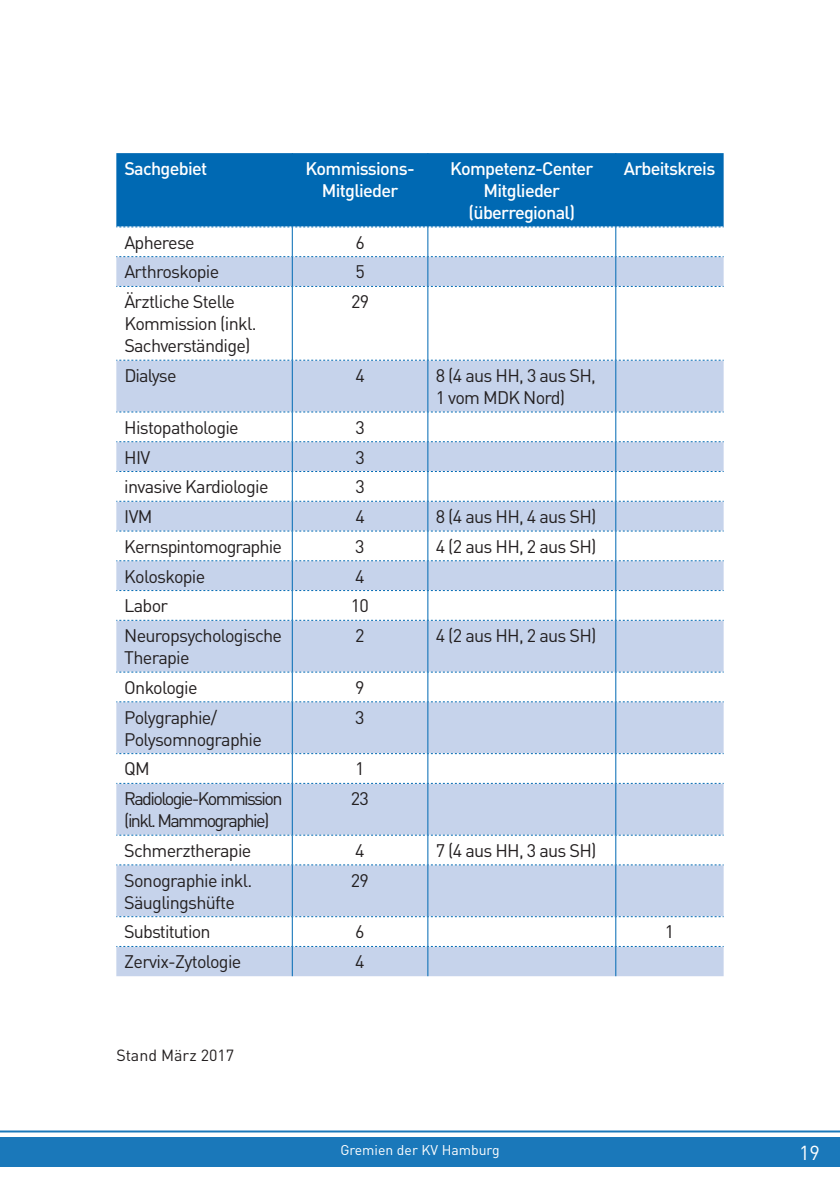
<style>
.page{position:relative;width:840px;height:1191px;background:#fff}
.page>*{position:absolute;margin:0;border:0;box-sizing:border-box;transform-origin:0 0}
.t1{font:20px "DIN Pro";color:#fff}
.t2{font:18px/22px "DIN Pro";letter-spacing:-.04em;color:#231f20}
.t3{font:500 18px/22px "DIN Pro";letter-spacing:-.04em;color:#fff;text-align:center}
.t4{font:18px/22px "DIN Pro";letter-spacing:-.09em;color:#231f20}
.t5{font:16px "DIN Pro";color:#231f20}
.t6{font:14px "DIN Pro";color:#fff}
</style>
<div class="page">
<div style="left:116px;top:153px;width:607px;height:73px;background:#0069b3"></div>
<svg style="left:116px;top:287px;width:607px;height:689px;fill:#c6d3eb"></svg>
<hr style="left:292px;top:153px;width:1px;height:74px;background:#0069b3">
<hr style="left:427px;top:153px;width:1px;height:74px;background:#0069b3">
<hr style="left:615px;top:153px;width:1px;height:74px;background:#0069b3">
<hr style="left:292px;top:287px;width:1px;height:73px;background:#0069b3">
<hr style="left:427px;top:287px;width:1px;height:73px;background:#0069b3">
<hr style="left:615px;top:287px;width:1px;height:73px;background:#0069b3">
<hr style="left:292px;top:360px;width:1px;height:52px;background:#0069b3">
<hr style="left:427px;top:360px;width:1px;height:52px;background:#0069b3">
<hr style="left:615px;top:360px;width:1px;height:52px;background:#0069b3">
<hr style="left:292px;top:501px;width:1px;height:30px;background:#0069b3">
<hr style="left:427px;top:501px;width:1px;height:30px;background:#0069b3">
<hr style="left:615px;top:501px;width:1px;height:30px;background:#0069b3">
<hr style="left:292px;top:620px;width:1px;height:52px;background:#0069b3">
<hr style="left:427px;top:620px;width:1px;height:52px;background:#0069b3">
<hr style="left:615px;top:620px;width:1px;height:52px;background:#0069b3">
<hr style="left:292px;top:702px;width:1px;height:51px;background:#0069b3">
<hr style="left:427px;top:702px;width:1px;height:51px;background:#0069b3">
<hr style="left:615px;top:702px;width:1px;height:51px;background:#0069b3">
<hr style="left:292px;top:783px;width:1px;height:52px;background:#0069b3">
<hr style="left:427px;top:783px;width:1px;height:52px;background:#0069b3">
<hr style="left:615px;top:783px;width:1px;height:52px;background:#0069b3">
<hr style="left:292px;top:865px;width:1px;height:51px;background:#0069b3">
<hr style="left:427px;top:865px;width:1px;height:51px;background:#0069b3">
<hr style="left:615px;top:865px;width:1px;height:51px;background:#0069b3">
<hr style="left:292px;top:946px;width:1px;height:30px;background:#0069b3">
<hr style="left:427px;top:946px;width:1px;height:30px;background:#0069b3">
<hr style="left:615px;top:946px;width:1px;height:30px;background:#0069b3">
<svg style="left:116px;top:226px;width:607px;height:61px"></svg>
<svg style="left:116px;top:360px;width:607px;height:1px"></svg>
<svg style="left:116px;top:411px;width:607px;height:91px"></svg>
<svg style="left:116px;top:530px;width:607px;height:91px"></svg>
<svg style="left:116px;top:672px;width:607px;height:30px"></svg>
<svg style="left:116px;top:753px;width:607px;height:31px"></svg>
<svg style="left:116px;top:835px;width:607px;height:30px"></svg>
<svg style="left:116px;top:916px;width:607px;height:31px"></svg>
<div style="left:0;top:1136px;width:839px;height:30px;background:#1a78ba"></div>
<hr style="left:0;top:1130px;width:839px;height:2px;background:#0069b3">
<p class="t3" style="left:124px;top:157px;width:84px">Sachgebiet</p>
<p class="t3" style="left:305px;top:157px;width:111px">Kommissions-<br>Mitglieder</p>
<p class="t3" style="left:450px;top:157px;width:145px">Kompetenz-Center<br>Mitglieder (überregional)</p>
<p class="t3" style="left:623px;top:157px;width:93px">Arbeitskreis</p>
<p class="t2" style="left:124px;top:230px;width:72px">Apherese</p>
<p class="t2" style="left:355px;top:230px;width:11px">6</p>
<p class="t2" style="left:124px;top:260px;width:96px">Arthroskopie</p>
<p class="t2" style="left:355px;top:260px;width:11px">5</p>
<p class="t2" style="left:124px;top:290px;width:134px">Ärztliche Stelle<br>Kommission (inkl.<br>Sachverständige)</p>
<p class="t2" style="left:351px;top:290px;width:20px">29</p>
<p class="t2" style="left:124px;top:364px;width:54px">Dialyse</p>
<p class="t2" style="left:355px;top:364px;width:11px">4</p>
<p class="t2" style="left:435px;top:364px;width:162px">8 (4 aus HH, 3 aus SH,<br>1 vom MDK Nord)</p>
<p class="t2" style="left:124px;top:415px;width:116px">Histopathologie</p>
<p class="t2" style="left:355px;top:415px;width:11px">3</p>
<p class="t2" style="left:124px;top:445px;width:27px">HIV</p>
<p class="t2" style="left:355px;top:445px;width:11px">3</p>
<p class="t2" style="left:124px;top:475px;width:146px">invasive Kardiologie</p>
<p class="t2" style="left:355px;top:475px;width:11px">3</p>
<p class="t2" style="left:124px;top:505px;width:30px">IVM</p>
<p class="t2" style="left:355px;top:505px;width:11px">4</p>
<p class="t2" style="left:435px;top:505px;width:162px">8 (4 aus HH, 4 aus SH)</p>
<p class="t2" style="left:124px;top:534px;width:159px">Kernspintomographie</p>
<p class="t2" style="left:355px;top:534px;width:11px">3</p>
<p class="t2" style="left:435px;top:534px;width:162px">4 (2 aus HH, 2 aus SH)</p>
<p class="t2" style="left:124px;top:564px;width:82px">Koloskopie</p>
<p class="t2" style="left:355px;top:564px;width:11px">4</p>
<p class="t2" style="left:124px;top:594px;width:45px">Labor</p>
<p class="t2" style="left:351px;top:594px;width:20px">10</p>
<p class="t2" style="left:124px;top:624px;width:159px">Neuropsychologische<br>Therapie</p>
<p class="t2" style="left:355px;top:624px;width:11px">2</p>
<p class="t2" style="left:435px;top:624px;width:162px">4 (2 aus HH, 2 aus SH)</p>
<p class="t2" style="left:124px;top:675px;width:75px">Onkologie</p>
<p class="t2" style="left:355px;top:675px;width:11px">9</p>
<p class="t2" style="left:124px;top:705px;width:139px">Polygraphie/<br>Polysomnographie</p>
<p class="t2" style="left:355px;top:705px;width:11px">3</p>
<p class="t2" style="left:124px;top:757px;width:27px">QM</p>
<p class="t2" style="left:355px;top:757px;width:11px">1</p>
<p class="t4" style="left:124px;top:787px;width:160px">Radiologie-Kommission (inkl. Mammographie)</p>
<p class="t2" style="left:351px;top:787px;width:20px">23</p>
<p class="t2" style="left:124px;top:838px;width:129px">Schmerztherapie</p>
<p class="t2" style="left:355px;top:838px;width:11px">4</p>
<p class="t2" style="left:435px;top:838px;width:162px">7 (4 aus HH, 3 aus SH)</p>
<p class="t2" style="left:124px;top:868px;width:129px">Sonographie inkl.<br>Säuglingshüfte</p>
<p class="t2" style="left:351px;top:868px;width:20px">29</p>
<p class="t2" style="left:124px;top:920px;width:88px">Substitution</p>
<p class="t2" style="left:355px;top:920px;width:11px">6</p>
<p class="t2" style="left:664px;top:920px;width:11px">1</p>
<p class="t2" style="left:124px;top:950px;width:119px">Zervix-Zytologie</p>
<p class="t2" style="left:355px;top:950px;width:11px">4</p>
<p class="t5" style="left:116px;top:1044px;width:119px">Stand März 2017</p>
<p class="t6" style="left:340px;top:1140px;width:161px">Gremien der KV Hamburg</p>
<p class="t1" style="left:798px;top:1138px;width:22px">19</p>
</div>
